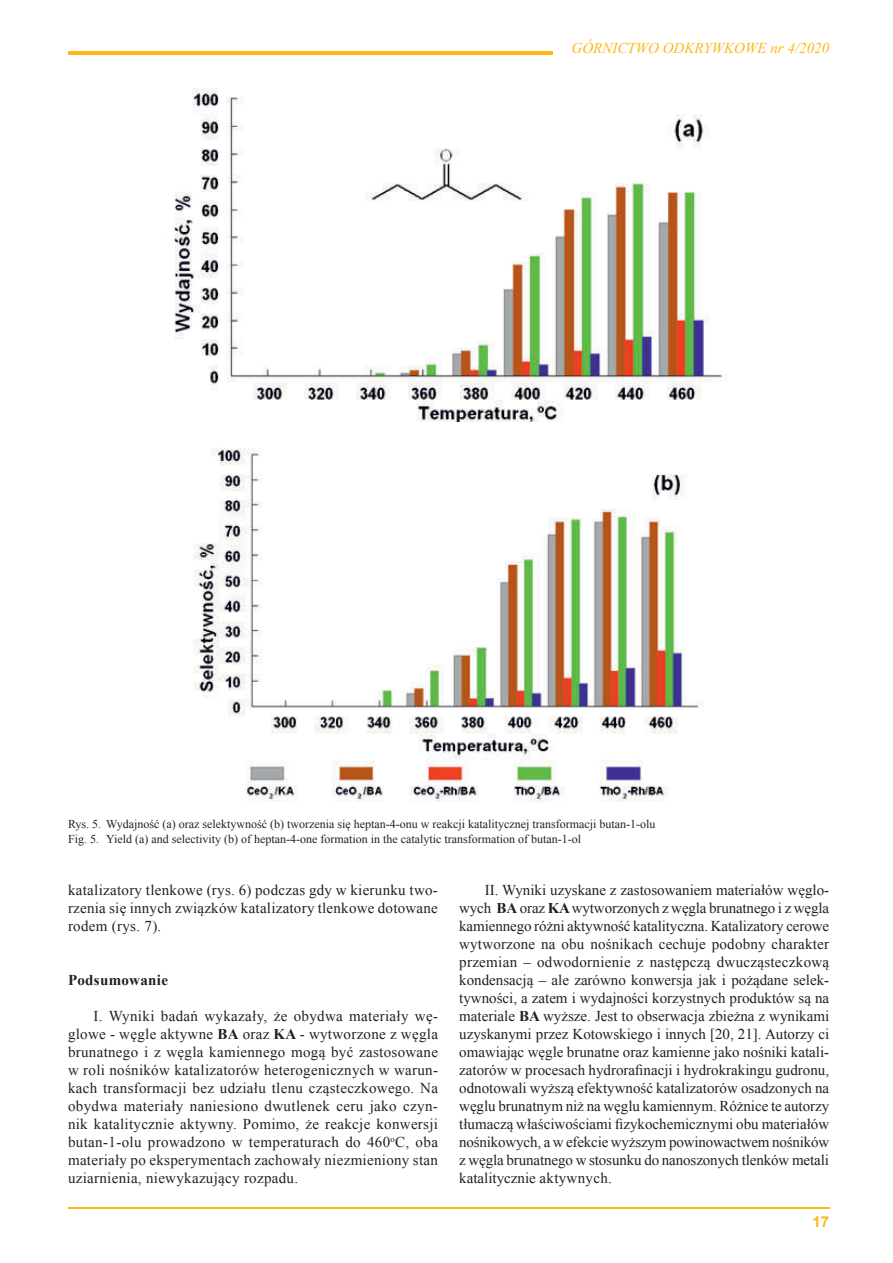
<style>
.page{position:relative;width:893px;height:1263px;background:#fff}
.page>*{position:absolute;margin:0;border:0;box-sizing:border-box;transform-origin:0 0}
.t1{font:15px/18px "Times New Roman";letter-spacing:.015em;color:#231f20;text-align:justify}
.t2{font:italic 15px "Times New Roman";color:#fcb814}
.t3{font:700 15px "Times New Roman";letter-spacing:.02em;color:#231f20}
.t4{font:700 15px "Arial";color:#fcb814}
.t5{font:12px/14.4px "Times New Roman";color:#231f20}
.s1{font-weight:700}
</style>
<div class="page">
<hr style="left:68px;top:1208px;width:761px;height:1px;background:#fcb814">
<hr style="left:68px;top:51px;width:485px;height:3px;background:#fcb814">
<img style="left:174px;top:89px;width:553px;height:333px">
<img style="left:193px;top:448px;width:511px;height:353px">
<p class="t2" style="left:571px;top:37px;width:259px">GÓRNICTWO ODKRYWKOWE nr 4/2020</p>
<p class="t5" style="left:68px;top:817px;width:589px">Rys. 5. Wydajność (a) oraz selektywność (b) tworzenia się heptan-4-onu w reakcji katalitycznej transformacji butan-1-olu<br>Fig. 5. Yield (a) and selectivity (b) of heptan-4-one formation in the catalytic transformation of butan-1-ol</p>
<p class="t1" style="left:68px;top:881px;width:371px">katalizatory tlenkowe (rys. 6) podczas gdy w kierunku two&shy;rzenia się innych związków katalizatory tlenkowe dotowane rodem (rys. 7).</p>
<p class="t1" style="left:459px;top:881px;width:371px;text-indent:26px">II. Wyniki uzyskane z zastosowaniem materiałów węglo&shy;wych <span class="s1">BA</span> oraz <span class="s1">KA</span> wytworzonych z węgla brunatnego i z węgla kamiennego różni aktywność katalityczna. Katalizatory cerowe wytworzone na obu nośnikach cechuje podobny charakter przemian – odwodornienie z następczą dwucząsteczkową kondensacją – ale zarówno konwersja jak i pożądane selek&shy;tywności, a zatem i wydajności korzystnych produktów są na materiale <span class="s1">BA</span> wyższe. Jest to obserwacja zbieżna z wynikami uzyskanymi przez Kotowskiego i innych [20, 21]. Autorzy ci omawiając węgle brunatne oraz kamienne jako nośniki katali&shy;zatorów w procesach hydrorafinacji i hydrokrakingu gudronu, odnotowali wyższą efektywność katalizatorów osadzonych na węglu brunatnym niż na węglu kamiennym. Różnice te autorzy tłumaczą właściwościami fizykochemicznymi obu materiałów nośnikowych, a w efekcie wyższym powinowactwem nośników z węgla brunatnego w stosunku do nanoszonych tlenków metali katalitycznie aktywnych.</p>
<p class="t3" style="left:68px;top:970px;width:101px">Podsumowanie</p>
<p class="t1" style="left:68px;top:1007px;width:372px;text-indent:26px">I. Wyniki badań wykazały, że obydwa materiały wę&shy;glowe - węgle aktywne <span class="s1">BA</span> oraz <span class="s1">KA</span> - wytworzone z węgla brunatnego i z węgla kamiennego mogą być zastosowane w roli nośników katalizatorów heterogenicznych w warun&shy;kach transformacji bez udziału tlenu cząsteczkowego. Na obydwa materiały naniesiono dwutlenek ceru jako czyn&shy;nik katalitycznie aktywny. Pomimo, że reakcje konwersji butan-1-olu prowadzono w temperaturach do 460<sup>o</sup>C, oba materiały po eksperymentach zachowały niezmieniony stan uziarnienia, niewykazujący rozpadu.</p>
<p class="t4" style="left:812px;top:1212px;width:18px">17</p>
</div>
